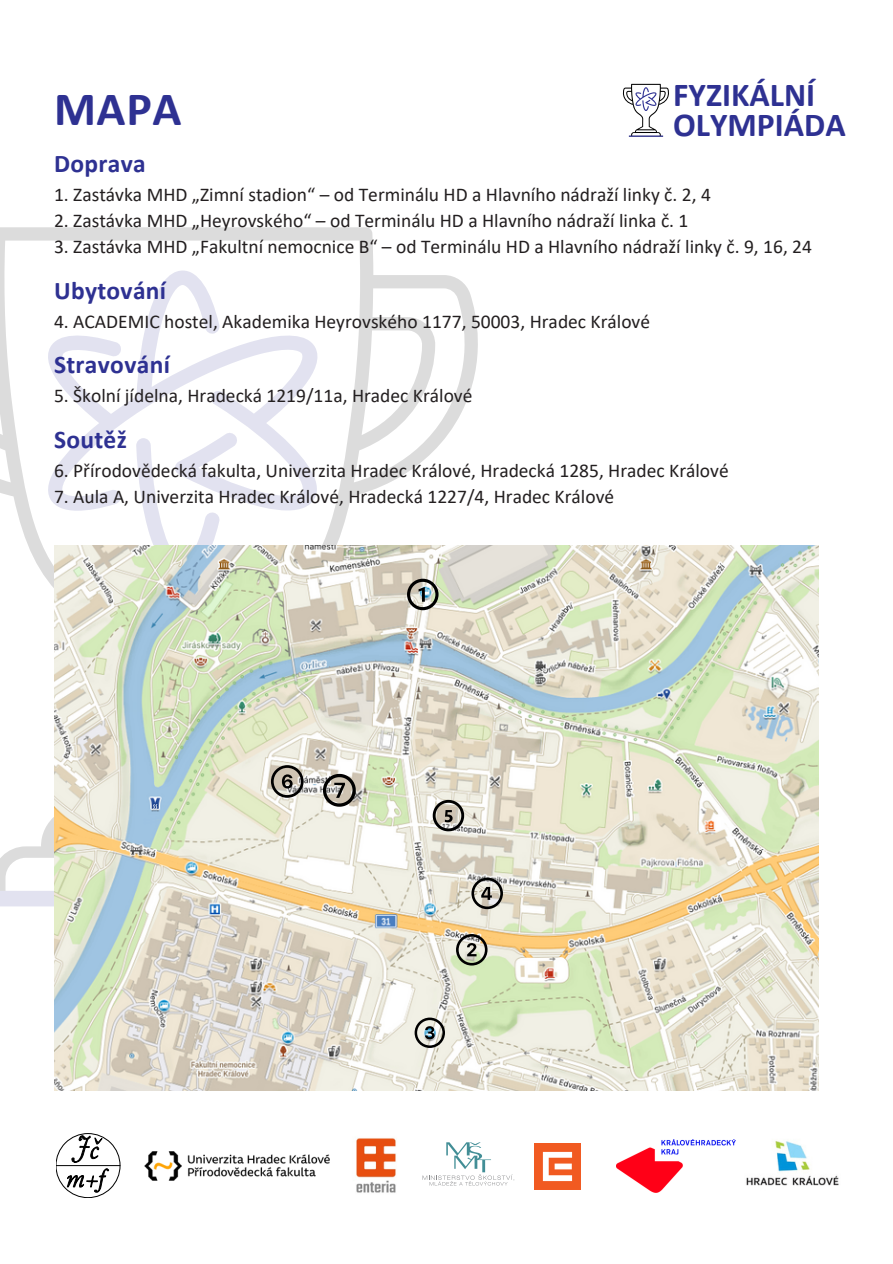
<style>
.page{position:relative;width:893px;height:1264px;background:#fff}
.page>*{position:absolute;margin:0;border:0;box-sizing:border-box;transform-origin:0 0}
.t1{font:700 48px "Calibri";color:#2e3192}
.t2{font:700 33.6px/30.3px "Calibri";color:#2e3192}
.t3{font:700 25.5px "Calibri";letter-spacing:.015em;color:#2e3192}
.t4{font:19.5px "Calibri";color:#231f20}
</style>
<div class="page">
<svg style="left:0;top:227px;width:478px;height:663px"></svg>
<svg style="left:38px;top:270px;width:290px;height:305px"></svg>
<div style="left:0;top:890px;width:402px;height:16px;background:#e2e2f0"></div>
<img style="left:54px;top:545px;width:764px;height:545px">
<svg style="left:407px;top:578px;width:31px;height:32px"></svg>
<svg style="left:456px;top:934px;width:31px;height:31px"></svg>
<svg style="left:414px;top:1017px;width:31px;height:30px"></svg>
<svg style="left:471px;top:877px;width:32px;height:32px"></svg>
<svg style="left:431px;top:798px;width:35px;height:35px"></svg>
<svg style="left:271px;top:765px;width:32px;height:32px"></svg>
<svg style="left:321px;top:771px;width:37px;height:37px"></svg>
<img style="left:746px;top:1141px;width:93px;height:45px">
<img style="left:616px;top:1139px;width:119px;height:52px">
<img style="left:534px;top:1143px;width:46px;height:46px">
<svg style="left:56px;top:1133px;width:65px;height:65px"></svg>
<hr style="left:56px;top:1165px;width:64px;height:1px;background:#000">
<img style="left:144px;top:1151px;width:186px;height:30px">
<img style="left:356px;top:1137px;width:40px;height:56px">
<svg style="left:422px;top:1142px;width:92px;height:43px"></svg>
<svg style="left:622px;top:84px;width:47px;height:52px"></svg>
<hr style="left:628px;top:136px;width:35px;height:1px;background:#2e3192">
<p class="t1" style="left:54px;top:89px;width:129px">MAPA</p>
<p class="t2" style="left:673px;top:83px;width:174px">FYZIKÁLNÍ<br>OLYMPIÁDA</p>
<h1 class="t3" style="left:54px;top:153px;width:93px">Doprava</h1>
<h3 class="t4" style="left:54px;top:187px;width:658px">1. Zastávka MHD „Zimní stadion“ – od Terminálu HD a Hlavního nádraží linky č. 2, 4</h3>
<p class="t4" style="left:54px;top:212px;width:636px">2. Zastávka MHD „Heyrovského“ – od Terminálu HD a Hlavního nádraží linka č. 1</p>
<p class="t4" style="left:54px;top:238px;width:759px">3. Zastávka MHD „Fakultní nemocnice B“ – od Terminálu HD a Hlavního nádraží linky č. 9, 16, 24</p>
<p class="t3" style="left:54px;top:280px;width:114px">Ubytování</p>
<h3 class="t4" style="left:54px;top:313px;width:597px">4. ACADEMIC hostel, Akademika Heyrovského 1177, 50003, Hradec Králové</h3>
<h3 class="t3" style="left:54px;top:354px;width:117px">Stravování</h3>
<p class="t4" style="left:54px;top:388px;width:420px">5. Školní jídelna, Hradecká 1219/11a, Hradec Králové</p>
<p class="t3" style="left:54px;top:429px;width:74px">Soutěž</p>
<h3 class="t4" style="left:54px;top:462px;width:676px">6. Přírodovědecká fakulta, Univerzita Hradec Králové, Hradecká 1285, Hradec Králové</h3>
<p class="t4" style="left:54px;top:488px;width:561px">7. Aula A, Univerzita Hradec Králové, Hradecká 1227/4, Hradec Králové</p>
</div>
